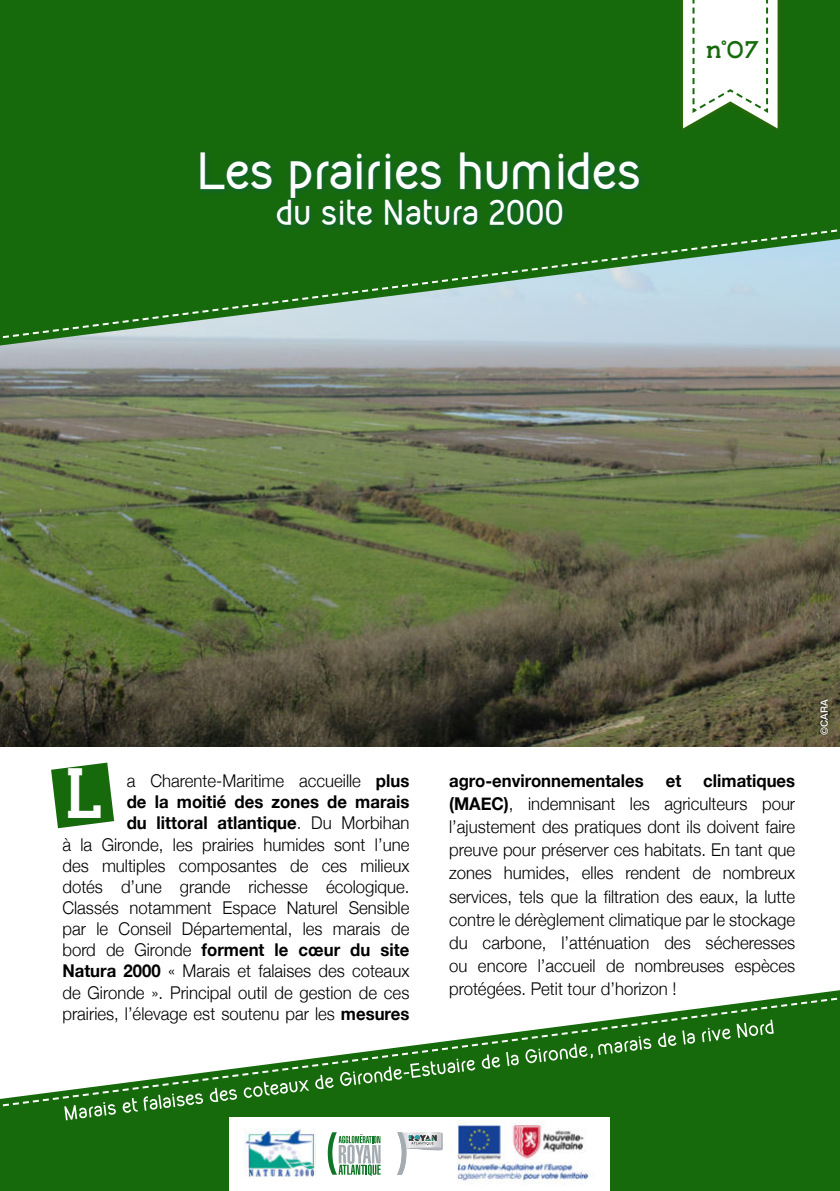
<style>
.page{position:relative;width:840px;height:1191px;background:#fff}
.page>*{position:absolute;margin:0;border:0;box-sizing:border-box;transform-origin:0 0}
.t1{font:700 44px "Kirvy";letter-spacing:-.01em;color:#fff}
.t2{font:34.6px "Top Modern";color:#fff}
.t3{font:700 30px "Kirvy";color:#fff}
.t4{font:300 17.6px/21.2px "Helvetica Neue";color:#000;text-align:right;scale:.95 1}
.t5{font:11.8px "Top Modern";color:#176a0c}
.t6{font:500 10px "Helvetica Neue LT Std";color:#fff}
.s1{font-family:"Brennan";font-size:22px}
.s2{font-weight:700}
</style>
<div class="page">
<img style="left:0;top:345px;width:839px;height:402px">
<svg style="left:0;top:990px;width:839px;height:201px;background:#2b7721"></svg>
<svg style="left:0;top:994px;width:839px;height:116px"></svg>
<div style="left:0;top:0;width:839px;height:345px;background:#176a0c"></div>
<svg style="left:0;top:226px;width:839px;height:116px;background:#649b6d"></svg>
<div style="left:229px;top:1117px;width:381px;height:74px;background:#fff"></div>
<svg style="left:64px;top:1019px;width:709px;height:101px;fill:#176a0c"></svg>
<div style="left:197px;top:148px;width:448px;height:83px;background:#005678;opacity:.45"></div>
<div style="left:677px;top:0;width:105px;height:133px;background:#546407;opacity:.55"></div>
<svg style="left:682px;top:0;width:95px;height:128px"></svg>
<svg style="left:51px;top:762px;width:63px;height:66px"></svg>
<div style="left:818px;top:697px;width:10px;height:38px;background:#000;opacity:.5"></div>
<img style="left:457px;top:1120px;width:132px;height:64px">
<img style="left:245px;top:1128px;width:70px;height:49px">
<svg style="left:327px;top:1132px;width:53px;height:43px"></svg>
<svg style="left:397px;top:1132px;width:46px;height:42px"></svg>
<h1 class="t1" style="left:198px;top:152px;width:445px">Les prairies humides</h1>
<h3 class="t3" style="left:276px;top:199px;width:290px">du site Natura 2000</h3>
<p class="t5" style="left:706px;top:47px;width:55px">n<span class="s1">°</span>07</p>
<h2 class="t2" style="left:67px;top:786px;width:36px">L</h2>
<p class="t4" style="left:62px;top:772px;width:366px">a Charente-Maritime accueille <span class="s2">plus<br>de la moitié des zones de marais<br>du littoral atlantique</span>. Du Morbihan<br>à la Gironde, les prairies humides sont l’une des multiples composantes de ces milieux dotés d’une grande richesse écologique.<br>Classés notamment Espace Naturel Sensible par le Conseil Départemental, les marais de bord de Gironde <span class="s2">forment le cœur du site Natura 2000</span> « Marais et falaises des coteaux de Gironde ». Principal outil de gestion de ces prairies, l’élevage est soutenu par les <span class="s2">mesures</span></p>
<p class="t4" style="left:449px;top:771px;width:365px;line-height:23px;text-align:justify"><span class="s2">agro-environnementales et climatiques (MAEC)</span>, indemnisant les agriculteurs pour l’ajustement des pratiques dont ils doivent faire preuve pour préserver ces habitats. En tant que zones humides, elles rendent de nombreux services, tels que la 昀椀ltration des eaux, la lutte contre le dérèglement climatique par le stockage du carbone, l’atténuation des sécheresses ou encore l’accueil de nombreuses espèces protégées. Petit tour d’horizon !</p>
<p class="t6" style="left:820px;top:735px;width:37px;rotate:-90deg">©CARA</p>
</div>
